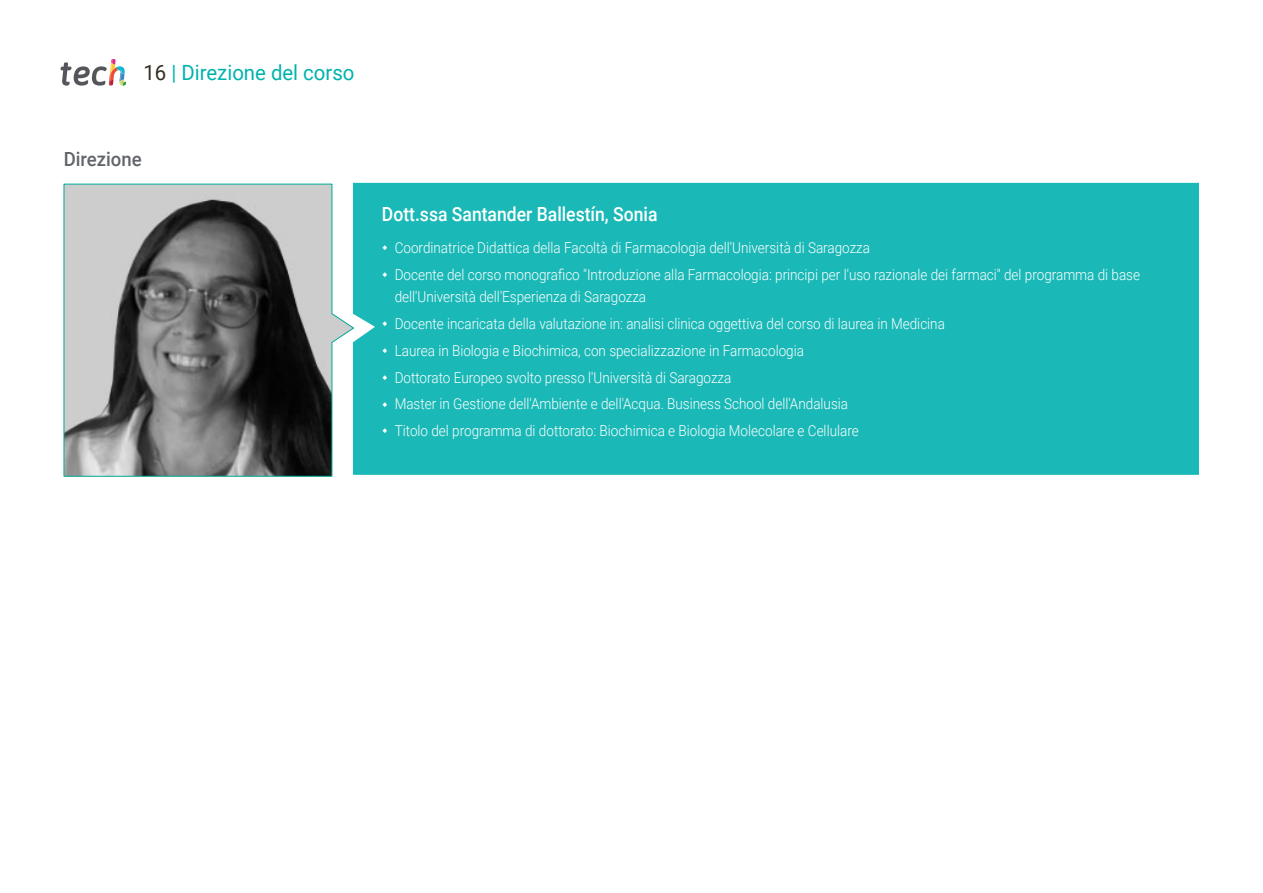
<style>
.page{position:relative;width:1263px;height:893px;background:#fff}
.page>*{position:absolute;margin:0;border:0;box-sizing:border-box;transform-origin:0 0}
.t1{font:21px "Roboto";color:#00b2af}
.t2{font:500 19.5px "Roboto";color:#fff;scale:.9 1}
.t3{font:500 19.5px "Roboto";color:#61646a;scale:.95 1}
.t4{font:300 15px/26.7px "Roboto";color:#fff;scale:.9 1}
.s1{color:#312e20}
</style>
<div class="page">
<svg style="left:61px;top:59px;width:65px;height:27px"></svg>
<div style="left:353px;top:183px;width:846px;height:292px;background:#1ab9b7"></div>
<svg style="left:64px;top:184px;width:290px;height:293px;background:#828584"></svg>
<svg style="left:383px;top:245px;width:4px;height:5px"></svg>
<svg style="left:383px;top:272px;width:4px;height:5px"></svg>
<svg style="left:383px;top:321px;width:4px;height:5px"></svg>
<svg style="left:383px;top:348px;width:4px;height:5px"></svg>
<svg style="left:383px;top:375px;width:4px;height:5px"></svg>
<svg style="left:383px;top:402px;width:4px;height:5px"></svg>
<svg style="left:383px;top:428px;width:4px;height:5px"></svg>
<h1 class="t1" style="left:144px;top:57px;width:213px"><span class="s1">16</span> | Direzione del corso</h1>
<h2 class="t3" style="left:64px;top:145px;width:84px">Direzione</h2>
<h2 class="t2" style="left:382px;top:201px;width:308px">Dott.ssa Santander Ballestín, Sonia</h2>
<p class="t4" style="left:395px;top:234px;width:830px">Coordinatrice Didattica della Facoltà di Farmacologia dell'Università di Saragozza<br>Docente del corso monografico "Introduzione alla Farmacologia: principi per l'uso razionale dei farmaci" del programma di base</p>
<p class="t4" style="left:395px;top:283px;width:613px">dell'Università dell'Esperienza di Saragozza<br>Docente incaricata della valutazione in: analisi clinica oggettiva del corso di laurea in Medicina Laurea in Biologia e Biochimica, con specializzazione in Farmacologia<br>Dottorato Europeo svolto presso l'Università di Saragozza<br>Master in Gestione dell'Ambiente e dell'Acqua. Business School dell'Andalusia<br>Titolo del programma di dottorato: Biochimica e Biologia Molecolare e Cellulare</p>
</div>
